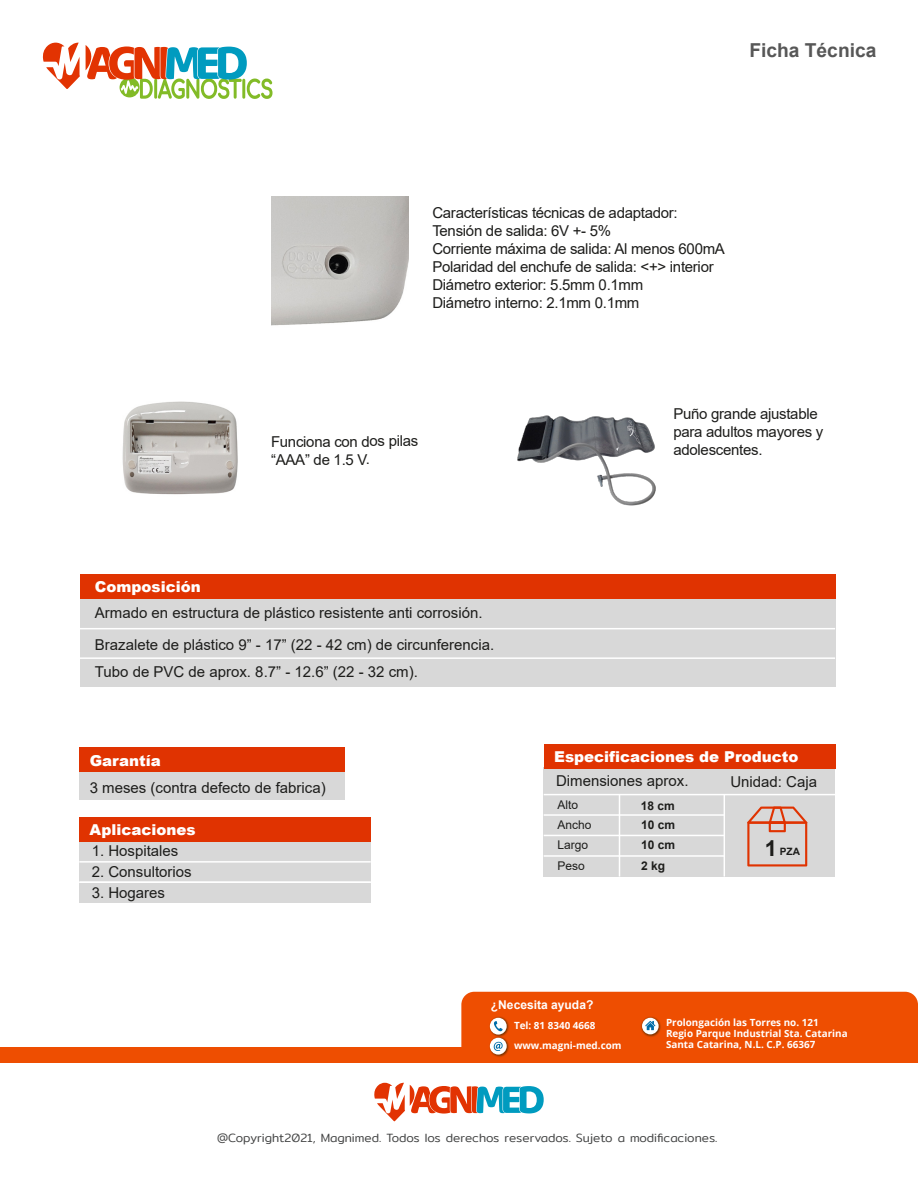
<style>
.page{position:relative;width:918px;height:1188px;background:#fff}
.page>*{position:absolute;margin:0;border:0;box-sizing:border-box;transform-origin:0 0}
.t1{font:700 19.2px "Arial";color:#575757}
.t2{font:15px/18px "Arial";letter-spacing:-.02em;color:#1d1d1b}
.t3{font:15px "Arial";color:#1d1d1b}
.t4{font:900 15px "Arial";color:#fff}
.t5{font:300 12px "Mitr";color:#424343}
.t6{font:12px/20.1px "Arial";color:#1d1d1b}
.t7{font:700 12px/19.8px "Arial";color:#1d1d1b;text-align:justify}
.t8{font:700 12px "Arial";color:#fff}
.t9{font:700 10.05px "Arial";color:#1d1d1b}
.t10{font:700 9.9px/10.8px "Open Sans";color:#fff}
.s1{font-size:22.05px}
</style>
<div class="page">
<svg style="left:374px;top:1083px;width:170px;height:38px"></svg>
<div style="left:544px;top:795px;width:291px;height:82px;background:#d8d8d8"></div>
<div style="left:544px;top:767px;width:291px;height:29px;background:#d8d8d8"></div>
<hr style="left:619px;top:795px;width:1px;height:82px;background:#fff">
<hr style="left:724px;top:795px;width:1px;height:82px;background:#fff">
<hr style="left:544px;top:794px;width:291px;height:1px;background:#fff">
<hr style="left:544px;top:814px;width:180px;height:2px;background:#fff">
<hr style="left:544px;top:855px;width:180px;height:2px;background:#fff">
<hr style="left:544px;top:835px;width:180px;height:1px;background:#fff">
<div style="left:544px;top:744px;width:291px;height:24px;background:#e03301"></div>
<svg style="left:747px;top:806px;width:61px;height:60px"></svg>
<div style="left:79px;top:771px;width:266px;height:28px;background:#d8d8d8"></div>
<div style="left:80px;top:748px;width:265px;height:24px;background:#e03301"></div>
<div style="left:79px;top:862px;width:292px;height:41px;background:#d8d8d8"></div>
<div style="left:79px;top:834px;width:292px;height:29px;background:#d8d8d8"></div>
<hr style="left:79px;top:861px;width:292px;height:2px;background:#fff">
<hr style="left:79px;top:882px;width:292px;height:1px;background:#fff">
<div style="left:79px;top:817px;width:292px;height:24px;background:#e03301"></div>
<div style="left:0;top:1047px;width:918px;height:15px;background:#ee4e01"></div>
<div style="left:461px;top:992px;width:457px;height:70px;background:#ee4e01;border-radius:13px"></div>
<div style="left:80px;top:597px;width:755px;height:90px;background:#d8d8d8"></div>
<hr style="left:79px;top:628px;width:756px;height:1px;background:#fff">
<hr style="left:79px;top:657px;width:756px;height:2px;background:#fff">
<div style="left:80px;top:574px;width:755px;height:24px;background:#e03301"></div>
<img style="left:122px;top:401px;width:116px;height:94px">
<img style="left:517px;top:415px;width:139px;height:91px">
<img style="left:271px;top:197px;width:137px;height:129px">
<svg style="left:42px;top:43px;width:38px;height:46px"></svg>
<svg style="left:86px;top:45px;width:187px;height:54px"></svg>
<img style="left:489px;top:1016px;width:20px;height:20px">
<svg style="left:490px;top:1018px;width:17px;height:17px"></svg>
<svg style="left:494px;top:1021px;width:9px;height:10px"></svg>
<img style="left:489px;top:1036px;width:20px;height:21px">
<svg style="left:490px;top:1038px;width:17px;height:17px"></svg>
<svg style="left:494px;top:1042px;width:9px;height:9px"></svg>
<img style="left:641px;top:1016px;width:20px;height:21px">
<svg style="left:642px;top:1018px;width:17px;height:16px"></svg>
<svg style="left:645px;top:1021px;width:10px;height:9px"></svg>
<p class="t4" style="left:95px;top:576px;width:107px">Composición</p>
<p class="t1" style="left:749px;top:37px;width:129px">Ficha Técnica</p>
<p class="t2" style="left:432px;top:203px;width:294px">Características técnicas de adaptador:<br>Tensión de salida: 6V +- 5%<br>Corriente máxima de salida: Al menos 600mA Polaridad del enchufe de salida: &lt;+&gt; interior Diámetro exterior: 5.5mm 0.1mm<br>Diámetro interno: 2.1mm 0.1mm</p>
<p class="t2" style="left:271px;top:432px;width:149px">Funciona con dos pilas “AAA” de 1.5 V.</p>
<p class="t2" style="left:673px;top:404px;width:151px">Puño grande ajustable para adultos mayores y adolescentes.</p>
<p class="t3" style="left:95px;top:603px;width:389px">Armado en estructura de plástico resistente anti corrosión.</p>
<p class="t3" style="left:95px;top:634px;width:401px">Brazalete de plástico 9” - 17” (22 - 42 cm) de circunferencia.</p>
<p class="t3" style="left:95px;top:662px;width:324px">Tubo de PVC de aprox. 8.7” - 12.6” (22 - 32 cm).</p>
<p class="t4" style="left:90px;top:749px;width:73px">Garantía</p>
<p class="t3" style="left:90px;top:777px;width:237px">3 meses (contra defecto de fabrica)</p>
<p class="t4" style="left:89px;top:819px;width:108px">Aplicaciones</p>
<p class="t3" style="left:92px;top:841px;width:88px">1. Hospitales</p>
<p class="t3" style="left:92px;top:862px;width:102px">2. Consultorios</p>
<p class="t3" style="left:92px;top:882px;width:75px">3. Hogares</p>
<p class="t4" style="left:554px;top:746px;width:246px">Especificaciones de Producto</p>
<p class="t3" style="left:730px;top:771px;width:88px">Unidad: Caja</p>
<p class="t3" style="left:556px;top:770px;width:134px">Dimensiones aprox.</p>
<p class="t6" style="left:557px;top:795px;width:36px">Alto<br>Ancho<br>Largo<br>Peso</p>
<p class="t7" style="left:641px;top:796px;width:36px">18 cm 10 cm 10 cm 2 kg</p>
<p class="t9" style="left:765px;top:844px;width:37px"><span class="s1">1</span> PZA</p>
<p class="t8" style="left:491px;top:996px;width:104px">¿Necesita ayuda?</p>
<p class="t10" style="left:514px;top:1020px;width:83px">Tel: 81 8340 4668</p>
<p class="t10" style="left:666px;top:1017px;width:183px">Prolongación las Torres no. 121<br>Regio Parque Industrial Sta. Catarina<br>Santa Catarina, N.L. C.P. 66367</p>
<p class="t10" style="left:514px;top:1040px;width:109px">www.magni-med.com</p>
<p class="t5" style="left:217px;top:1130px;width:502px">@Copyright2021, Magnimed. Todos los derechos reservados. Sujeto a modificaciones.</p>
</div>
